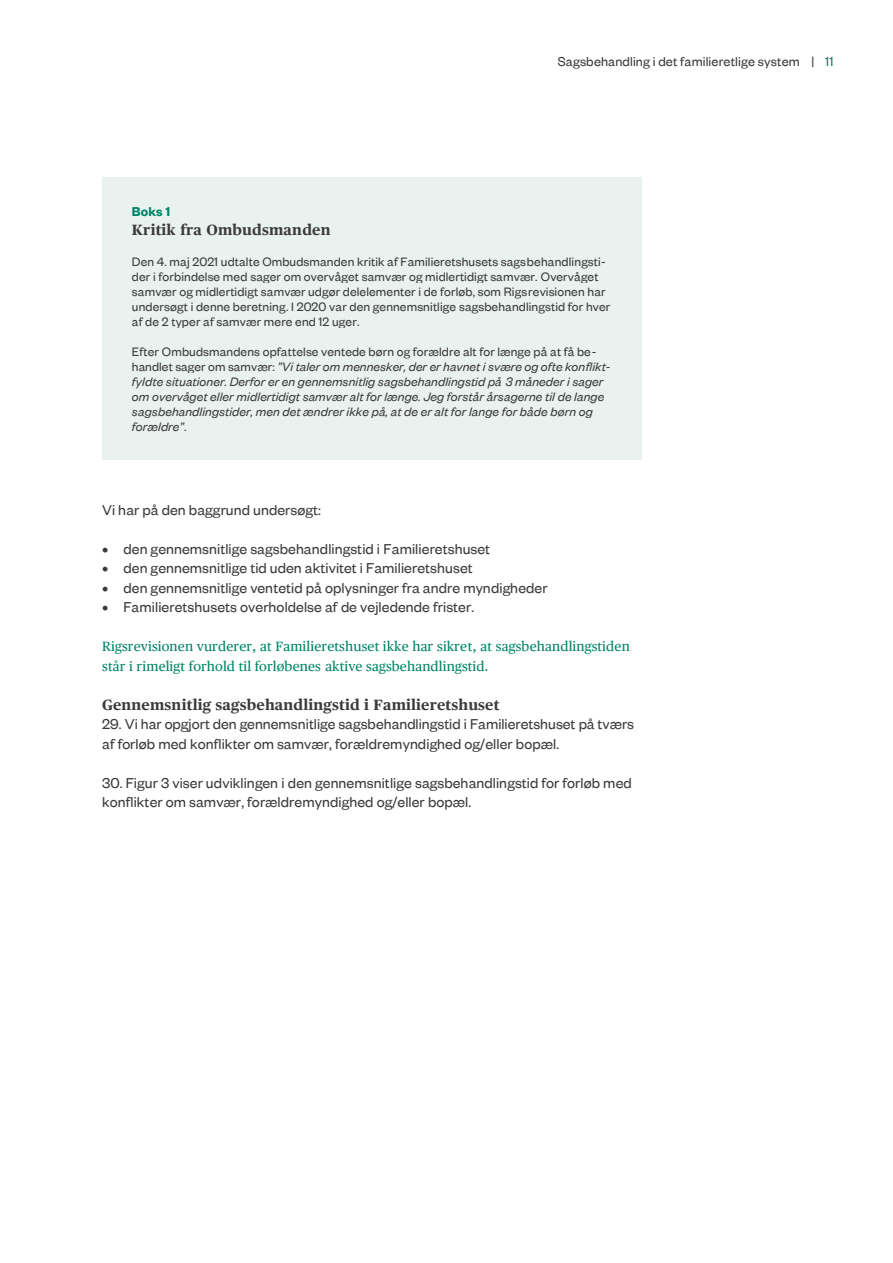
<style>
.page{position:relative;width:893px;height:1263px;background:#fff}
.page>*{position:absolute;margin:0;border:0;box-sizing:border-box;transform-origin:0 0}
.t1{font:15.9px/19.5px "Founders Grotesk";letter-spacing:.01em;color:#3b3b3b}
.t2{font:700 15px "Publico Text";letter-spacing:.01em;color:#3b3b3b}
.t3{font:14.25px "Founders Grotesk";letter-spacing:.01em;color:#3b3b3b}
.t4{font:600 14.25px "Founders Grotesk";color:#008567}
.t5{font:italic 13.5px/15px "Founders Grotesk";letter-spacing:.01em;color:#3b3b3b}
.t6{font:13.5px/15px "Founders Grotesk";letter-spacing:.01em;color:#3b3b3b}
.t7{font:13.5px/19.6px "Publico Text";letter-spacing:.01em;color:#008567}
.s1{color:#008567}
.s2{font-style:normal}
</style>
<div class="page">
<div style="left:102px;top:177px;width:30px;height:26px;background:#eaf2f0"></div>
<div style="left:132px;top:177px;width:481px;height:26px;background:#eaf2f0"></div>
<div style="left:613px;top:177px;width:29px;height:26px;background:#eaf2f0"></div>
<div style="left:102px;top:203px;width:30px;height:231px;background:#eaf2f0"></div>
<div style="left:132px;top:203px;width:481px;height:16px;background:#eaf2f0"></div>
<div style="left:132px;top:219px;width:481px;height:20px;background:#eaf2f0"></div>
<div style="left:132px;top:239px;width:481px;height:15px;background:#eaf2f0"></div>
<div style="left:132px;top:254px;width:481px;height:15px;background:#eaf2f0"></div>
<div style="left:132px;top:269px;width:481px;height:15px;background:#eaf2f0"></div>
<div style="left:132px;top:284px;width:481px;height:15px;background:#eaf2f0"></div>
<div style="left:132px;top:299px;width:481px;height:15px;background:#eaf2f0"></div>
<div style="left:132px;top:314px;width:481px;height:15px;background:#eaf2f0"></div>
<div style="left:132px;top:329px;width:481px;height:15px;background:#eaf2f0"></div>
<div style="left:132px;top:344px;width:481px;height:15px;background:#eaf2f0"></div>
<div style="left:132px;top:359px;width:481px;height:15px;background:#eaf2f0"></div>
<div style="left:132px;top:374px;width:481px;height:15px;background:#eaf2f0"></div>
<div style="left:132px;top:389px;width:481px;height:15px;background:#eaf2f0"></div>
<div style="left:132px;top:404px;width:481px;height:15px;background:#eaf2f0"></div>
<div style="left:132px;top:419px;width:481px;height:15px;background:#eaf2f0"></div>
<div style="left:613px;top:203px;width:29px;height:231px;background:#eaf2f0"></div>
<div style="left:102px;top:434px;width:30px;height:26px;background:#eaf2f0"></div>
<div style="left:132px;top:434px;width:481px;height:26px;background:#eaf2f0"></div>
<div style="left:613px;top:434px;width:29px;height:26px;background:#eaf2f0"></div>
<p class="t3" style="left:558px;top:53px;width:277px">Sagsbehandling i det familieretlige system | <span class="s1">11</span></p>
<p class="t4" style="left:132px;top:202px;width:40px">Boks 1</p>
<p class="t2" style="left:132px;top:223px;width:200px">Kritik fra Ombudsmanden</p>
<p class="t6" style="left:132px;top:254px;width:480px">Den 4. maj 2021 udtalte Ombudsmanden kritik af Familieretshusets sagsbehandlingsti&shy;der i forbindelse med sager om overvåget samvær og midlertidigt samvær. Overvåget samvær og midlertidigt samvær udgør delelementer i de forløb, som Rigsrevisionen har undersøgt i denne beretning. I 2020 var den gennemsnitlige sagsbehandlingstid for hver af de 2 typer af samvær mere end 12 uger.</p>
<p class="t5" style="left:132px;top:344px;width:480px"><span class="s2">Efter Ombudsmandens opfattelse ventede børn og forældre alt for længe på at få be&shy;handlet sager om samvær:</span> ”Vi taler om mennesker, der er havnet i svære og ofte konflikt&shy;fyldte situationer. Derfor er en gennemsnitlig sagsbehandlingstid på 3 måneder i sager om overvåget eller midlertidigt samvær alt for længe. Jeg forstår årsagerne til de lange sagsbehandlingstider, men det ændrer ikke på, at de er alt for lange for både børn og forældre”<span class="s2">.</span></p>
<p class="t1" style="left:102px;top:500px;width:220px">Vi har på den baggrund undersøgt:</p>
<p class="t1" style="left:102px;top:539px;width:389px">• den gennemsnitlige sagsbehandlingstid i Familieretshuset</p>
<p class="t1" style="left:102px;top:559px;width:372px">• den gennemsnitlige tid uden aktivitet i Familieretshuset</p>
<p class="t1" style="left:102px;top:578px;width:447px">• den gennemsnitlige ventetid på oplysninger fra andre myndigheder</p>
<p class="t1" style="left:102px;top:598px;width:374px">• Familieretshusets overholdelse af de vejledende frister.</p>
<p class="t7" style="left:102px;top:638px;width:529px">Rigsrevisionen vurderer, at Familieretshuset ikke har sikret, at sagsbehandlingstiden står i rimeligt forhold til forløbenes aktive sagsbehandlingstid.</p>
<h3 class="t2" style="left:102px;top:698px;width:399px">Gennemsnitlig sagsbehandlingstid i Familieretshuset</h3>
<p class="t1" style="left:102px;top:715px;width:534px">29. Vi har opgjort den gennemsnitlige sagsbehandlingstid i Familieretshuset på tværs af forløb med konflikter om samvær, forældremyndighed og/eller bopæl.</p>
<p class="t1" style="left:102px;top:773px;width:531px">30. Figur 3 viser udviklingen i den gennemsnitlige sagsbehandlingstid for forløb med konflikter om samvær, forældremyndighed og/eller bopæl.</p>
</div>
